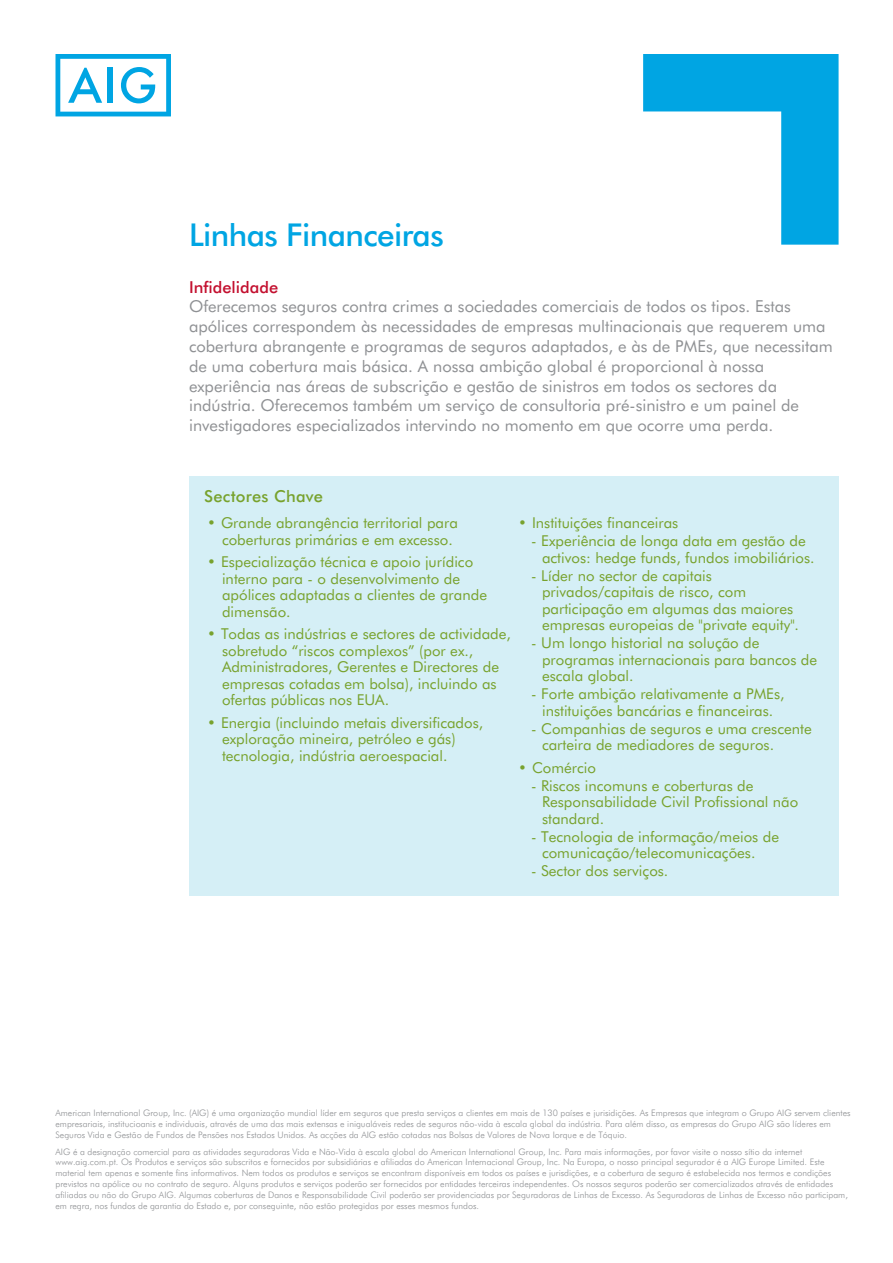
<style>
.page{position:relative;width:893px;height:1263px;background:#fff}
.page>*{position:absolute;margin:0;border:0;box-sizing:border-box;transform-origin:0 0}
.t1{font:500 31.5px "AIG Futura";letter-spacing:-.02em;color:#00a5e3}
.t2{font:16.5px/19.8px "AIG Futura";color:#8f9194}
.t3{font:500 16.5px "AIG Futura";letter-spacing:.015em;color:#78a22d}
.t4{font:500 16.5px "AIG Futura";color:#c3102f}
.t5{font:15px/16.5px "AIG Futura";color:#78a22d}
.t6{font:300 9px/10.8px "AIG Futura";color:#8f9194}
</style>
<div class="page">
<div style="left:189px;top:476px;width:649px;height:419px;background:#d5eff6"></div>
<svg style="left:56px;top:54px;width:115px;height:62px"></svg>
<svg style="left:643px;top:54px;width:196px;height:191px"></svg>
<h1 class="t1" style="left:189px;top:216px;width:256px">Linhas Financeiras</h1>
<h2 class="t4" style="left:189px;top:277px;width:91px">Infidelidade</h2>
<p class="t2" style="left:189px;top:296px;width:645px">Oferecemos seguros contra crimes a sociedades comerciais de todos os tipos. Estas apólices correspondem às necessidades de empresas multinacionais que requerem uma cobertura abrangente e programas de seguros adaptados, e às de PMEs, que necessitam de uma cobertura mais básica. A nossa ambição global é proporcional à nossa experiência nas áreas de subscrição e gestão de sinistros em todos os sectores da indústria. Oferecemos também um serviço de consultoria pré-sinistro e um painel de investigadores especializados intervindo no momento em que ocorre uma perda.</p>
<h2 class="t3" style="left:204px;top:486px;width:120px">Sectores Chave</h2>
<h3 class="t5" style="left:222px;top:515px;width:237px;text-indent:-15px">• Grande abrangência territorial para coberturas primárias e em excesso.</h3>
<h3 class="t5" style="left:222px;top:554px;width:267px;text-indent:-15px">• Especialização técnica e apoio jurídico interno para - o desenvolvimento de apólices adaptadas a clientes de grande dimensão.</h3>
<h3 class="t5" style="left:222px;top:626px;width:290px;text-indent:-15px">• Todas as indústrias e sectores de actividade, sobretudo “riscos complexos” (por ex., Administradores, Gerentes e Directores de empresas cotadas em bolsa), incluindo as ofertas públicas nos EUA.</h3>
<h3 class="t5" style="left:222px;top:714px;width:263px;text-indent:-15px">• Energia (incluindo metais diversificados, exploração mineira, petróleo e gás) tecnologia, indústria aeroespacial.</h3>
<h3 class="t5" style="left:518px;top:515px;width:162px">• Instituições financeiras</h3>
<h3 class="t5" style="left:542px;top:533px;width:274px;text-indent:-11px">- Experiência de longa data em gestão de activos: hedge funds, fundos imobiliários.</h3>
<h3 class="t5" style="left:542px;top:567px;width:259px;text-indent:-11px">- Líder no sector de capitais privados/capitais de risco, com participação em algumas das maiores empresas europeias de "private equity".</h3>
<h3 class="t5" style="left:542px;top:635px;width:277px;text-indent:-11px">- Um longo historial na solução de programas internacionais para bancos de escala global.</h3>
<h3 class="t5" style="left:531px;top:686px;width:255px;text-align:center">- Forte ambição relativamente a PMEs, instituições bancárias e financeiras.</h3>
<h3 class="t5" style="left:542px;top:720px;width:271px;text-indent:-11px">- Companhias de seguros e uma crescente carteira de mediadores de seguros.</h3>
<h3 class="t5" style="left:518px;top:759px;width:79px">• Comércio</h3>
<h3 class="t5" style="left:542px;top:777px;width:258px;text-indent:-11px">- Riscos incomuns e coberturas de<br>Responsabilidade Civil Profissional não standard.</h3>
<h3 class="t5" style="left:542px;top:828px;width:239px;text-indent:-11px">- Tecnologia de informação/meios de comunicação/telecomunicações.</h3>
<h3 class="t5" style="left:531px;top:863px;width:139px">- Sector dos serviços.</h3>
<p class="t6" style="left:55px;top:1107px;width:797px">American International Group, Inc. (AIG) é uma organização mundial líder em seguros que presta serviços a clientes em mais de 130 países e jurisidições. As Empresas que integram o Grupo AIG servem clientes empresariais, institucioanis e individuais, através de uma das mais extensas e inigualáveis redes de seguros não-vida à escala global da indústria. Para além disso, as empresas do Grupo AIG são líderes em<br>Seguros Vida e Gestão de Fundos de Pensões nos Estados Unidos. As acções da AIG estão cotadas nas Bolsas de Valores de Nova Iorque e de Tóquio.</p>
<p class="t6" style="left:55px;top:1146px;width:794px">AIG é a designação comercial para as atividades seguradoras Vida e Não-Vida à escala global do American International Group, Inc. Para mais informações, por favor visite o nosso sítio da internet www.aig.com.pt. Os Produtos e serviços são subscritos e fornecidos por subsidiárias e afiliadas do American Internacional Group, Inc. Na Europa, o nosso principal segurador é a AIG Europe Limited. Este material tem apenas e somente fins informativos. Nem todos os produtos e serviços se encontram disponíveis em todos os países e jurisdições, e a cobertura de seguro é estabelecida nos termos e condições previstos na apólice ou no contrato de seguro. Alguns produtos e serviços poderão ser fornecidos por entidades terceiras independentes. Os nossos seguros poderão ser comercializados através de entidades afiliadas ou não do Grupo AIG. Algumas coberturas de Danos e Responsabilidade Civil poderão ser providenciadas por Seguradoras de Linhas de Excesso. As Seguradoras de Linhas de Excesso não participam, em regra, nos fundos de garantia do Estado e, por conseguinte, não estão protegidas por esses mesmos fundos.</p>
</div>
